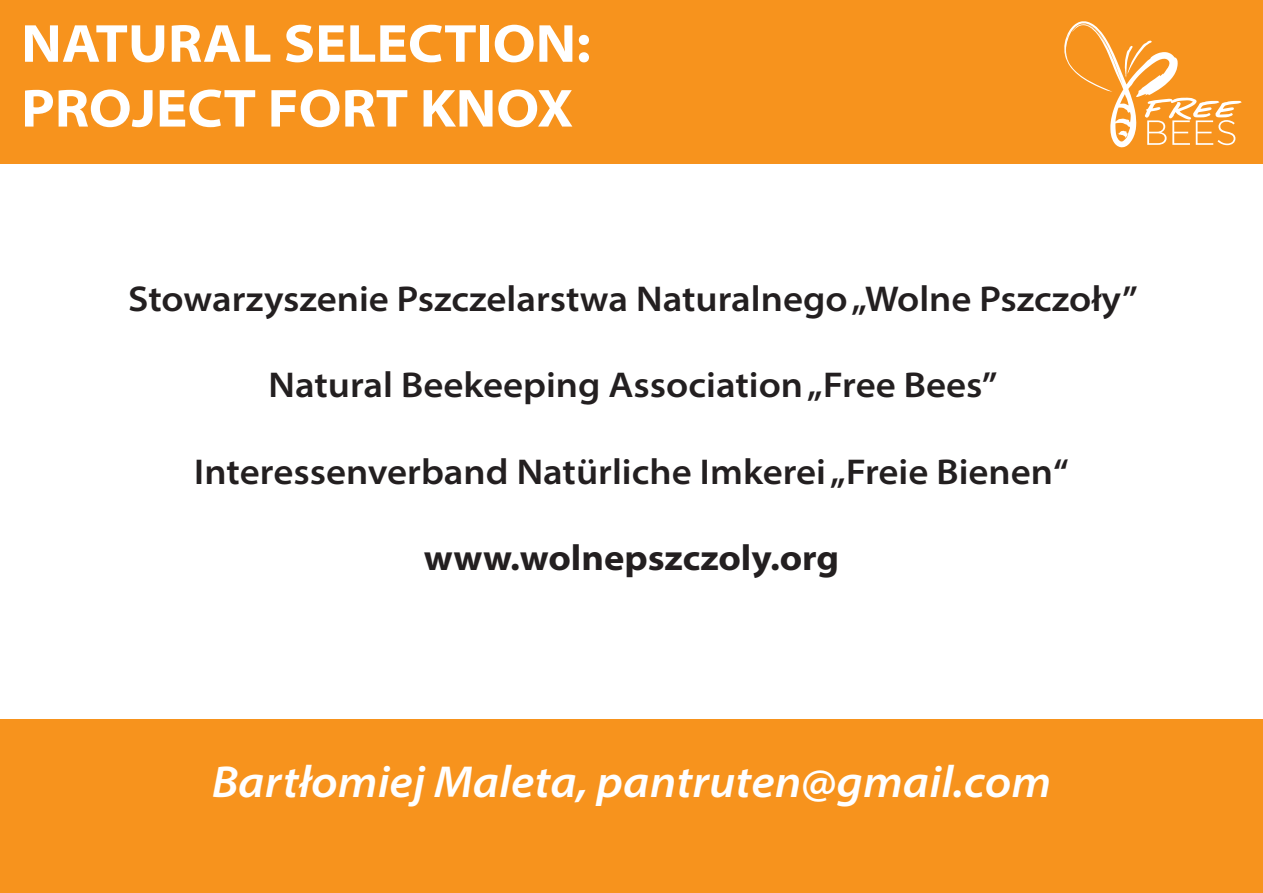
<style>
.page{position:relative;width:1263px;height:893px;background:#fff}
.page>*{position:absolute;margin:0;border:0;box-sizing:border-box;transform-origin:0 0}
.t1{font:700 semi-expanded 54px/64.8px "Myriad Pro";color:#fff}
.t2{font:italic 600 semi-expanded 45px "Myriad Pro";color:#fff}
.t3{font:600 semi-expanded 36px "Myriad Pro";color:#231f20}
.t4{font:700 semi-expanded 36px "Myriad Pro";color:#231f20}
</style>
<div class="page">
<div style="left:0;top:0;width:1263px;height:164px;background:#f7931d"></div>
<div style="left:0;top:720px;width:1263px;height:173px;background:#f7931d"></div>
<svg style="left:1064px;top:21px;width:178px;height:126px"></svg>
<h1 class="t1" style="left:21px;top:9px;width:571px">NATURAL SELECTION:<br>PROJECT FORT KNOX</h1>
<p class="t3" style="left:128px;top:275px;width:1011px">Stowarzyszenie Pszczelarstwa Naturalnego „Wolne Pszczoły”</p>
<p class="t3" style="left:268px;top:362px;width:731px">Natural Beekeeping Association „Free Bees”</p>
<p class="t3" style="left:194px;top:448px;width:876px">Interessenverband Natürliche Imkerei „Freie Bienen“</p>
<p class="t4" style="left:424px;top:534px;width:417px">www.wolnepszczoly.org</p>
<p class="t2" style="left:212px;top:753px;width:841px">Bartłomiej Maleta, pantruten@gmail.com</p>
</div>
